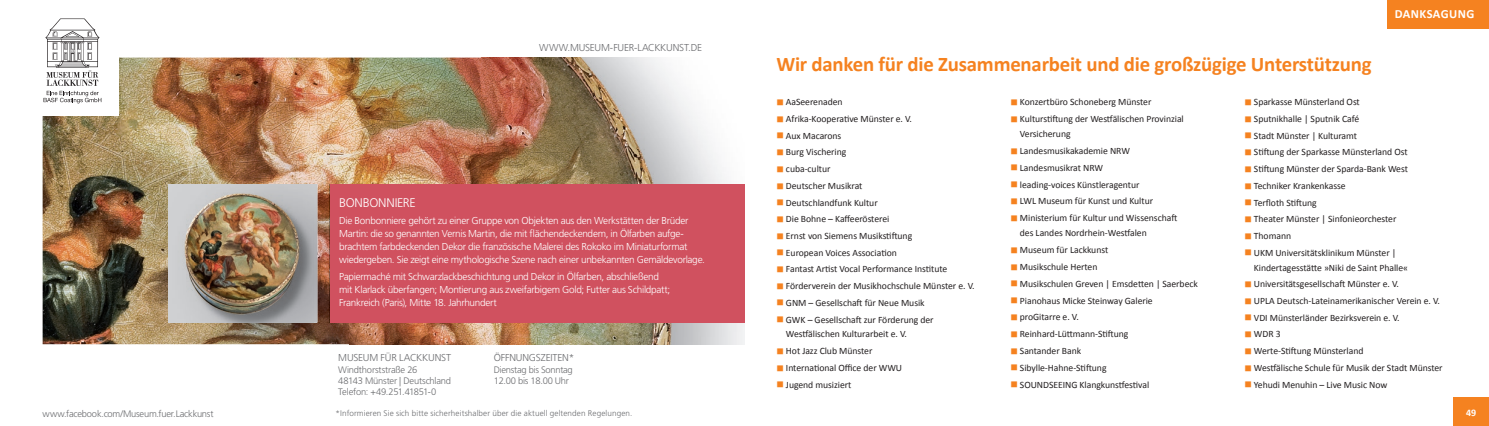
<style>
.page{position:relative;width:1489px;height:426px;background:#fff}
.page>*{position:absolute;margin:0;border:0;box-sizing:border-box;transform-origin:0 0}
.t1{font:700 20.75px "Calibri";letter-spacing:-.01em;color:#f58220}
.t2{font:300 12.5px "Frutiger LT Std";letter-spacing:-.015em;color:#fff}
.t3{font:700 12.5px "Calibri";letter-spacing:.035em;color:#fff}
.t4{font:300 10px/13.1px "Frutiger LT Std";letter-spacing:-.03em;color:#fff}
.t5{font:300 10px "Frutiger LT Std";letter-spacing:-.015em;color:#6c6d70}
.t6{font:700 10px "Calibri";color:#fff}
.t7{font:9.75px/14.9px "Calibri";letter-spacing:-.005em;color:#231f20}
.t8{font:300 9.38px/11px "Frutiger LT Std";letter-spacing:-.025em;color:#6c6d70}
.t9{font:300 8.12px "Frutiger LT Std";letter-spacing:.015em;color:#6c6d70}
.s1{color:#f58220}
</style>
<div class="page">
<div style="left:1387px;top:0;width:101px;height:28px;background:#f58220"></div>
<div style="left:1453px;top:397px;width:35px;height:28px;background:#f58220"></div>
<img style="left:43px;top:57px;width:438px;height:164px">
<img style="left:481px;top:57px;width:246px;height:127px">
<img style="left:43px;top:221px;width:131px;height:123px">
<img style="left:306px;top:221px;width:43px;height:123px">
<img style="left:174px;top:322px;width:132px;height:22px">
<img style="left:349px;top:322px;width:395px;height:22px">
<img style="left:186px;top:322px;width:128px;height:7px">
<img style="left:168px;top:184px;width:149px;height:138px">
<div style="left:330px;top:184px;width:414px;height:138px;background:#d0515f"></div>
<div style="left:16px;top:7px;width:102px;height:108px;background:#fff"></div>
<svg style="left:43px;top:18px;width:58px;height:85px"></svg>
<p class="t8" style="left:43px;top:407px;width:172px">www.facebook.com/Museum.fuer.Lackkunst</p>
<p class="t5" style="left:539px;top:42px;width:164px">WWW.MUSEUM-FUER-LACKKUNST.DE</p>
<p class="t2" style="left:339px;top:195px;width:78px">BONBONNIERE</p>
<p class="t4" style="left:339px;top:214px;width:367px">Die Bonbonniere gehört zu einer Gruppe von Objekten aus den Werkstätten der Brüder Martin: die so genannten Vernis Martin, die mit flächendeckendem, in Ölfarben aufge&shy;brachtem farbdeckenden Dekor die französische Malerei des Rokoko im Miniaturformat wiedergeben. Sie zeigt eine mythologische Szene nach einer unbekannten Gemäldevorlage.</p>
<p class="t4" style="left:339px;top:270px;width:332px">Papiermaché mit Schwarzlackbeschichtung und Dekor in Ölfarben, abschließend mit Klarlack überfangen; Montierung aus zweifarbigem Gold; Futter aus Schildpatt;<br>Frankreich (Paris), Mitte 18. Jahrhundert</p>
<p class="t5" style="left:338px;top:351px;width:114px">MUSEUM FÜR LACKKUNST</p>
<p class="t8" style="left:338px;top:364px;width:114px">Windthorststraße 26<br>48143 Münster | Deutschland<br>Telefon: +49.251.41851-0</p>
<p class="t5" style="left:493px;top:351px;width:82px">ÖFFNUNGSZEITEN*</p>
<p class="t8" style="left:493px;top:363px;width:81px;line-height:11.6px">Dienstag bis Sonntag<br>12.00 bis 18.00 Uhr</p>
<p class="t9" style="left:335px;top:408px;width:298px">*Informieren Sie sich bitte sicherheitshalber über die aktuell geltenden Regelungen.</p>
<p class="t3" style="left:1394px;top:6px;width:81px">DANKSAGUNG</p>
<h1 class="t1" style="left:776px;top:50px;width:596px">Wir danken für die Zusammenarbeit und die großzügige Unterstützung</h1>
<p class="t7" style="left:776px;top:95px;width:68px"><span class="s1">■</span> AaSeerenaden</p>
<p class="t7" style="left:776px;top:111px;width:137px"><span class="s1">■</span> Afrika-Kooperative Münster e. V.</p>
<p class="t7" style="left:776px;top:128px;width:66px"><span class="s1">■</span> Aux Macarons</p>
<p class="t7" style="left:776px;top:145px;width:71px"><span class="s1">■</span> Burg Vischering</p>
<p class="t7" style="left:776px;top:161px;width:56px"><span class="s1">■</span> cuba-cultur</p>
<p class="t7" style="left:776px;top:178px;width:87px"><span class="s1">■</span> Deutscher Musikrat</p>
<p class="t7" style="left:776px;top:195px;width:103px"><span class="s1">■</span> Deutschlandfunk Kultur</p>
<p class="t7" style="left:776px;top:211px;width:114px"><span class="s1">■</span> Die Bohne – Kaffeerösterei</p>
<p class="t7" style="left:776px;top:228px;width:137px"><span class="s1">■</span> Ernst von Siemens Musikstiftung</p>
<p class="t7" style="left:776px;top:245px;width:122px"><span class="s1">■</span> European Voices Association</p>
<p class="t7" style="left:776px;top:261px;width:172px"><span class="s1">■</span> Fantast Artist Vocal Performance Institute</p>
<p class="t7" style="left:776px;top:278px;width:200px"><span class="s1">■</span> Förderverein der Musikhochschule Münster e. V.</p>
<p class="t7" style="left:776px;top:295px;width:150px"><span class="s1">■</span> GNM – Gesellschaft für Neue Musik</p>
<p class="t7" style="left:786px;top:311px;width:149px;text-indent:-10px"><span class="s1">■</span> GWK – Gesellschaft zur Förderung der<br>Westfälischen Kulturarbeit e. V.</p>
<p class="t7" style="left:776px;top:343px;width:97px"><span class="s1">■</span> Hot Jazz Club Münster</p>
<p class="t7" style="left:776px;top:360px;width:127px"><span class="s1">■</span> International Office der WWU</p>
<p class="t7" style="left:776px;top:376px;width:76px"><span class="s1">■</span> Jugend musiziert</p>
<p class="t7" style="left:1010px;top:95px;width:142px"><span class="s1">■</span> Konzertbüro Schoneberg Münster</p>
<p class="t7" style="left:1019px;top:111px;width:165px;text-indent:-10px"><span class="s1">■</span> Kulturstiftung der Westfälischen Provinzial<br>Versicherung</p>
<p class="t7" style="left:1010px;top:143px;width:121px"><span class="s1">■</span> Landesmusikakademie NRW</p>
<p class="t7" style="left:1010px;top:160px;width:94px"><span class="s1">■</span> Landesmusikrat NRW</p>
<p class="t7" style="left:1010px;top:177px;width:131px"><span class="s1">■</span> leading-voices Künstleragentur</p>
<p class="t7" style="left:1010px;top:193px;width:144px"><span class="s1">■</span> LWL Museum für Kunst und Kultur</p>
<p class="t7" style="left:1019px;top:210px;width:159px;text-indent:-10px"><span class="s1">■</span> Ministerium für Kultur und Wissenschaft des Landes Nordrhein-Westfalen</p>
<p class="t7" style="left:1010px;top:242px;width:99px"><span class="s1">■</span> Museum für Lackkunst</p>
<p class="t7" style="left:1010px;top:259px;width:88px"><span class="s1">■</span> Musikschule Herten</p>
<p class="t7" style="left:1010px;top:276px;width:189px"><span class="s1">■</span> Musikschulen Greven | Emsdetten | Saerbeck</p>
<p class="t7" style="left:1010px;top:292px;width:144px"><span class="s1">■</span> Pianohaus Micke Steinway Galerie</p>
<p class="t7" style="left:1010px;top:309px;width:70px"><span class="s1">■</span> proGitarre e. V.</p>
<p class="t7" style="left:1010px;top:326px;width:120px"><span class="s1">■</span> Reinhard-Lüttmann-Stiftung</p>
<p class="t7" style="left:1010px;top:343px;width:72px"><span class="s1">■</span> Santander Bank</p>
<p class="t7" style="left:1010px;top:359px;width:98px"><span class="s1">■</span> Sibylle-Hahne-Stiftung</p>
<p class="t7" style="left:1010px;top:376px;width:140px"><span class="s1">■</span> SOUNDSEEING Klangkunstfestival</p>
<p class="t7" style="left:1244px;top:95px;width:117px"><span class="s1">■</span> Sparkasse Münsterland Ost</p>
<p class="t7" style="left:1244px;top:111px;width:116px"><span class="s1">■</span> Sputnikhalle | Sputnik Café</p>
<p class="t7" style="left:1244px;top:128px;width:114px"><span class="s1">■</span> Stadt Münster | Kulturamt</p>
<p class="t7" style="left:1244px;top:145px;width:165px"><span class="s1">■</span> Stiftung der Sparkasse Münsterland Ost</p>
<p class="t7" style="left:1244px;top:161px;width:165px"><span class="s1">■</span> Stiftung Münster der Sparda-Bank West</p>
<p class="t7" style="left:1244px;top:178px;width:103px"><span class="s1">■</span> Techniker Krankenkasse</p>
<p class="t7" style="left:1244px;top:195px;width:74px"><span class="s1">■</span> Terfloth Stiftung</p>
<p class="t7" style="left:1244px;top:211px;width:153px"><span class="s1">■</span> Theater Münster | Sinfonieorchester</p>
<p class="t7" style="left:1244px;top:228px;width:48px"><span class="s1">■</span> Thomann</p>
<p class="t7" style="left:1253px;top:245px;width:156px;text-indent:-10px"><span class="s1">■</span> UKM Universitätsklinikum Münster |<br>Kindertagesstätte »Niki de Saint Phalle«</p>
<p class="t7" style="left:1244px;top:276px;width:156px"><span class="s1">■</span> Universitätsgesellschaft Münster e. V.</p>
<p class="t7" style="left:1244px;top:293px;width:197px"><span class="s1">■</span> UPLA Deutsch-Lateinamerikanischer Verein e. V.</p>
<p class="t7" style="left:1244px;top:310px;width:157px"><span class="s1">■</span> VDI Münsterländer Bezirksverein e. V.</p>
<p class="t7" style="left:1244px;top:326px;width:38px"><span class="s1">■</span> WDR 3</p>
<p class="t7" style="left:1244px;top:343px;width:121px"><span class="s1">■</span> Werte-Stiftung Münsterland</p>
<p class="t7" style="left:1244px;top:360px;width:200px"><span class="s1">■</span> Westfälische Schule für Musik der Stadt Münster</p>
<p class="t7" style="left:1244px;top:376px;width:144px"><span class="s1">■</span> Yehudi Menuhin – Live Music Now</p>
<p class="t6" style="left:1465px;top:405px;width:12px">49</p>
</div>
